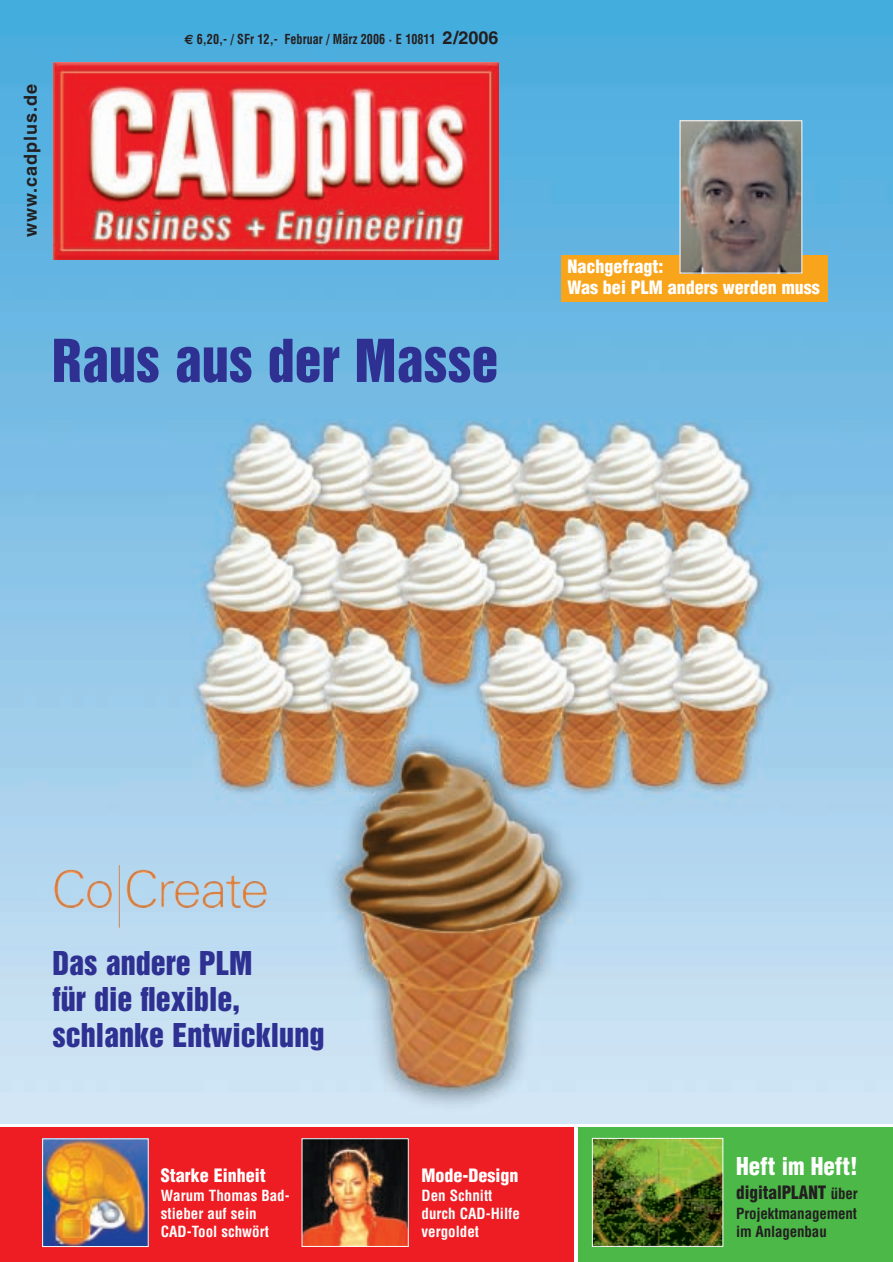
<style>
.page{position:relative;width:893px;height:1262px;background:#fff}
.page>*{position:absolute;margin:0;border:0;box-sizing:border-box;transform-origin:0 0}
.t1{font:54px "Helvetica Inserat";color:#2e3092}
.t2{font:30px/36px "Helvetica Inserat";color:#2e3092}
.t3{font:900 condensed 24px "Helvetica";color:#fff;scale:.95 1}
.t4{font:900 condensed 18px/21px "Helvetica";color:#fff}
.t5{font:900 condensed 18px "Helvetica";color:#231f20;scale:.95 1}
.t6{font:700 18px "Helvetica";letter-spacing:.055em;color:#231f20}
.t7{font:700 condensed 15px/18px "Helvetica";color:#fff}
.t8{font:700 condensed 15px/18px "Helvetica";letter-spacing:-.01em;color:#231f20}
.t9{font:700 condensed 13.5px "Helvetica";color:#231f20;scale:.9 1}
.s1{font-family:"Euro Sans";font-stretch:normal}
.s2{font-stretch:normal;font-size:18px}
.s3{font-weight:700;font-size:15px}
</style>
<div class="page">
<img style="left:1px;top:0;width:891px;height:1123px">
<div style="left:0;top:1126px;width:574px;height:136px;background:#ee1d23"></div>
<img style="left:44px;top:1140px;width:103px;height:104px">
<div style="left:42px;top:1138px;width:107px;height:108px;border:1px solid #fff"></div>
<img style="left:303px;top:1140px;width:103px;height:104px">
<div style="left:577px;top:1126px;width:315px;height:136px;background:#4cb848"></div>
<img style="left:594px;top:1140px;width:127px;height:104px">
<div style="left:592px;top:1138px;width:131px;height:108px;border:1px solid #fff"></div>
<img style="left:54px;top:62px;width:445px;height:197px">
<img style="left:55px;top:865px;width:211px;height:63px">
<div style="left:561px;top:256px;width:267px;height:46px;background:#f9a51b"></div>
<img style="left:681px;top:122px;width:119px;height:149px">
<div style="left:679px;top:120px;width:123px;height:153px;border:1px solid #fff"></div>
<p class="t6" style="left:24px;top:237px;width:155px;rotate:-90deg">www.cadplus.de</p>
<p class="t9" style="left:184px;top:34px;width:350px"><span class="s1">€</span> 6,20,- / SFr 12,- Februar / März 2006 · E 10811 <span class="s2">2/2006</span></p>
<h1 class="t1" style="left:52px;top:339px;width:448px">Raus aus der Masse</h1>
<p class="t4" style="left:567px;top:258px;width:254px">Nachgefragt:<br>Was bei PLM anders werden muss</p>
<h2 class="t2" style="left:53px;top:946px;width:273px">Das andere PLM<br>für die flexible, schlanke Entwicklung</h2>
<p class="t4" style="left:161px;top:1165px;width:106px">Starke Einheit</p>
<p class="t7" style="left:161px;top:1187px;width:130px">Warum Thomas Bad&shy;stieber auf sein<br>CAD-Tool schwört</p>
<p class="t4" style="left:421px;top:1165px;width:98px">Mode-Design</p>
<p class="t7" style="left:421px;top:1187px;width:100px">Den Schnitt durch CAD-Hilfe vergoldet</p>
<h3 class="t3" style="left:736px;top:1157px;width:129px">Heft im Heft!</h3>
<p class="t5" style="left:736px;top:1186px;width:130px">digitalPLANT <span class="s3">über</span></p>
<p class="t8" style="left:736px;top:1205px;width:122px">Projektmanagement im Anlagenbau</p>
</div>
